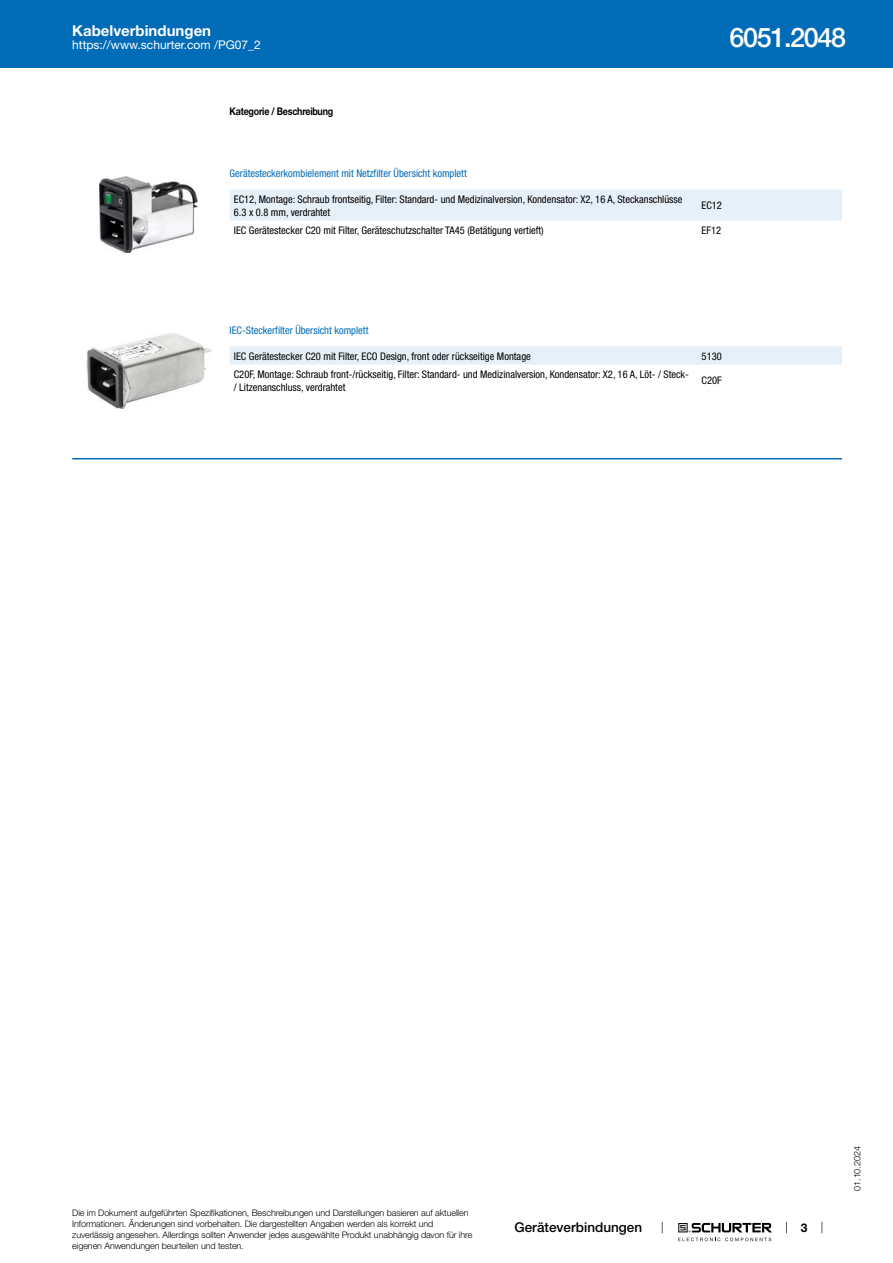
<style>
.page{position:relative;width:893px;height:1263px;background:#fff}
.page>*{position:absolute;margin:0;border:0;box-sizing:border-box;transform-origin:0 0}
.t1{font:500 27px "Helvetica Neue LT";letter-spacing:-.05em;color:#fff}
.t2{font:700 15px "Helvetica Neue LT";color:#fff}
.t3{font:500 13.5px "Helvetica Neue LT";color:#000}
.t4{font:12px "Helvetica Neue LT";color:#fff}
.t5{font:700 12px "Helvetica Neue LT";color:#000}
.t6{font:condensed 10.5px/12.6px "Helvetica Neue LT";color:#000}
.t7{font:condensed 10.5px "Helvetica Neue LT";color:#006bb6}
.t8{font:700 10.5px "Helvetica Neue LT";letter-spacing:-.025em;color:#000;scale:.85 1}
.t9{font:300 9px/10.8px "Helvetica Neue LT";letter-spacing:-.01em;color:#000}
</style>
<div class="page">
<svg style="left:678px;top:1223px;width:94px;height:18px"></svg>
<div style="left:0;top:0;width:893px;height:68px;background:#006bb6"></div>
<img style="left:100px;top:176px;width:98px;height:76px">
<div style="left:230px;top:190px;width:612px;height:31px;background:#e6f0f8"></div>
<img style="left:86px;top:333px;width:125px;height:75px">
<div style="left:230px;top:346px;width:612px;height:19px;background:#e6f0f8"></div>
<hr style="left:72px;top:458px;width:770px;height:1px;background:#006bb6">
<h2 class="t2" style="left:72px;top:21px;width:140px">Kabelverbindungen</h2>
<p class="t4" style="left:72px;top:38px;width:190px">https://www.schurter.com /PG07_2</p>
<h1 class="t1" style="left:729px;top:21px;width:118px">6051.2048</h1>
<p class="t8" style="left:230px;top:105px;width:123px">Kategorie / Beschreibung</p>
<p class="t7" style="left:230px;top:167px;width:239px">Gerätesteckerkombielement mit Netzfilter Übersicht komplett</p>
<p class="t6" style="left:234px;top:193px;width:450px">EC12, Montage: Schraub frontseitig, Filter: Standard- und Medizinalversion, Kondensator: X2, 16 A, Steckanschlüsse<br>6.3 x 0.8 mm, verdrahtet</p>
<p class="t6" style="left:702px;top:199px;width:22px">EC12</p>
<p class="t6" style="left:234px;top:224px;width:311px">IEC Gerätestecker C20 mit Filter, Geräteschutzschalter TA45 (Betätigung vertieft)</p>
<p class="t6" style="left:702px;top:224px;width:21px">EF12</p>
<p class="t7" style="left:230px;top:324px;width:140px">IEC-Steckerfilter Übersicht komplett</p>
<p class="t6" style="left:234px;top:349px;width:299px">IEC Gerätestecker C20 mit Filter, ECO Design, front oder rückseitige Montage</p>
<p class="t6" style="left:702px;top:349px;width:22px">5130</p>
<p class="t6" style="left:234px;top:368px;width:457px">C20F, Montage: Schraub front-/rückseitig, Filter: Standard- und Medizinalversion, Kondensator: X2, 16 A, Löt- / Steck-/ Litzenanschluss, verdrahtet</p>
<p class="t6" style="left:702px;top:374px;width:22px">C20F</p>
<p class="t9" style="left:72px;top:1207px;width:402px">Die im Dokument aufgeführten Spezifikationen, Beschreibungen und Darstellungen basieren auf aktuellen Informationen. Änderungen sind vorbehalten. Die dargestellten Angaben werden als korrekt und zuverlässig angesehen. Allerdings sollten Anwender jedes ausgewählte Produkt unabhängig davon für ihre eigenen Anwendungen beurteilen und testen.</p>
<p class="t3" style="left:515px;top:1219px;width:129px">Geräteverbindungen</p>
<p class="t5" style="left:801px;top:1220px;width:8px">3</p>
<p class="t9" style="left:852px;top:1191px;width:46px;rotate:-90deg">01.10.2024</p>
</div>
